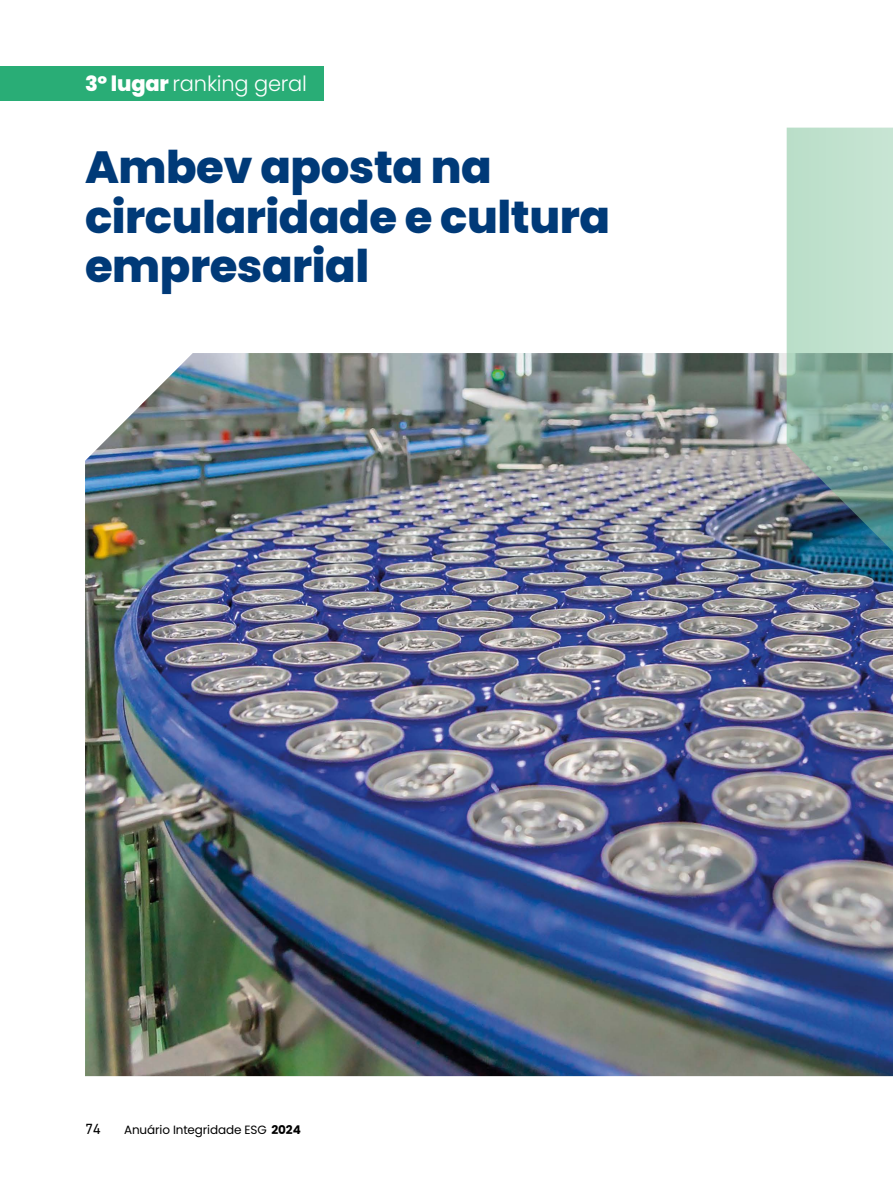
<style>
.page{position:relative;width:893px;height:1191px;background:#fff}
.page>*{position:absolute;margin:0;border:0;box-sizing:border-box;transform-origin:0 0}
.t1{font:800 45px/49.5px "Poppins";letter-spacing:-.01em;color:#003a78}
.t2{font:300 21px "Poppins";letter-spacing:-.01em;color:#fff}
.t3{font:15px "DIN Next LT Pro";color:#000}
.t4{font:12px "Poppins";letter-spacing:-.01em;color:#000}
.s1{font-weight:800}
.s2{font-weight:700}
</style>
<div class="page">
<img style="left:85px;top:353px;width:808px;height:723px">
<img style="left:787px;top:128px;width:106px;height:518px">
<div style="left:0;top:66px;width:323px;height:35px;background:#29ad76"></div>
<p class="t2" style="left:85px;top:72px;width:223px"><span class="s1">3º lugar</span> ranking geral</p>
<p class="t1" style="left:85px;top:143px;width:527px">Ambev aposta na circularidade e cultura empresarial</p>
<p class="t3" style="left:85px;top:1120px;width:17px">74</p>
<p class="t4" style="left:124px;top:1123px;width:178px">Anuário Integridade ESG <span class="s2">2024</span></p>
</div>
